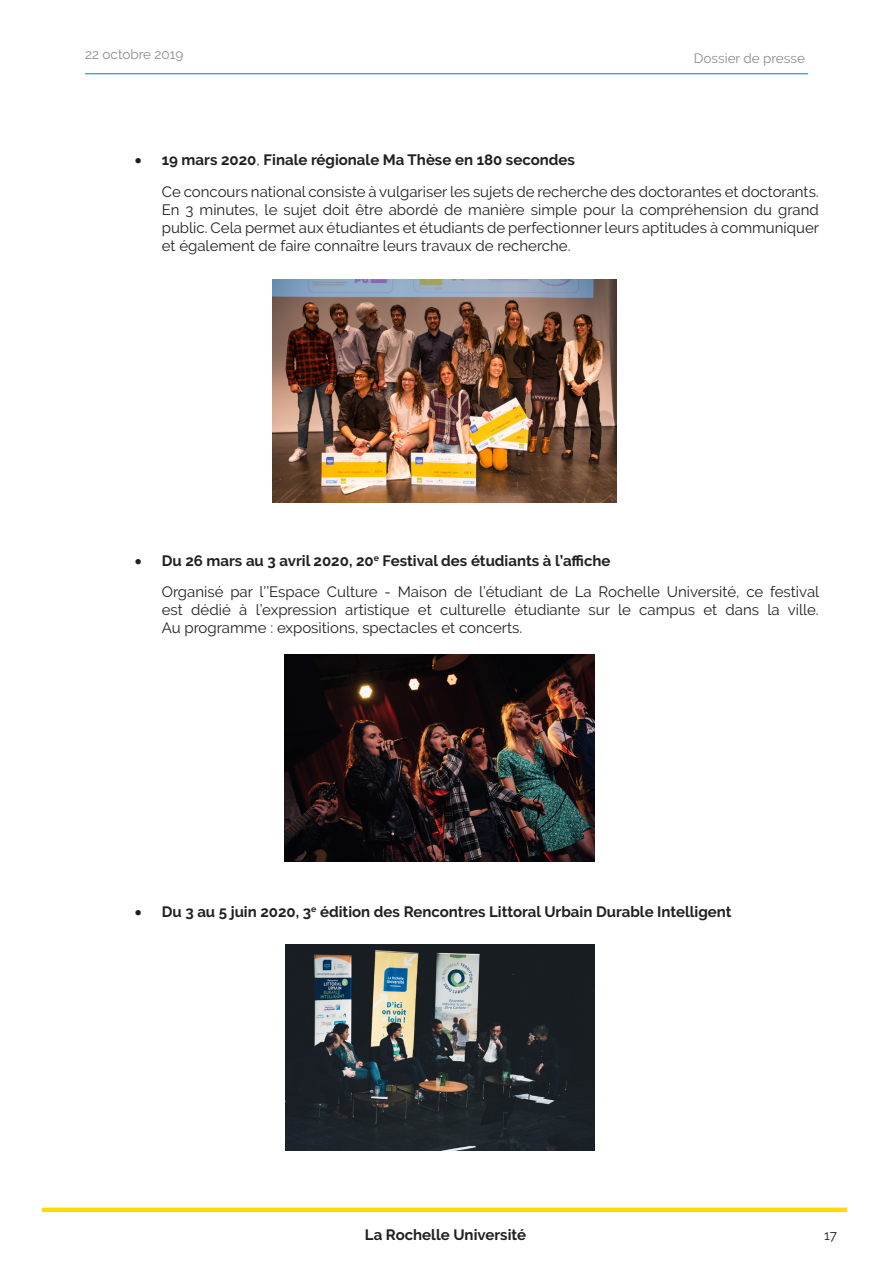
<style>
.page{position:relative;width:889px;height:1263px;background:#fff}
.page>*{position:absolute;margin:0;border:0;box-sizing:border-box;transform-origin:0 0}
._4_Univ_Liste_puces{font:15px/18px "Raleway";color:#231f20;text-align:justify}
.t1{font:700 15px "Raleway";color:#231f20}
.t2{font:13.5px "Raleway";color:#8a8c8f}
.t3{font:13.5px "Raleway";color:#231f20}
.s1{font-weight:400}
</style>
<div class="page">
<hr style="left:85px;top:73px;width:723px;height:1px;background:#1971ba">
<div style="left:42px;top:1207px;width:805px;height:5px;background:#ffdc01"></div>
<img style="left:272px;top:280px;width:344px;height:223px">
<img style="left:285px;top:655px;width:310px;height:206px">
<img style="left:285px;top:944px;width:310px;height:207px">
<p class="t2" style="left:85px;top:47px;width:100px">22 octobre 2019</p>
<p class="t2" style="left:694px;top:50px;width:113px">Dossier de presse</p>
<p class="t1" style="left:135px;top:151px;width:442px">• 19 mars 2020<span class="s1">,</span> Finale régionale Ma Thèse en 180 secondes</p>
<p class="_4_Univ_Liste_puces" style="left:162px;top:182px;width:659px">Ce concours national consiste à vulgariser les sujets de recherche des doctorantes et doctorants.<br>En 3 minutes, le sujet doit être abordé de manière simple pour la compréhension du grand public. Cela permet aux étudiantes et étudiants de perfectionner leurs aptitudes à communiquer et également de faire connaître leurs travaux de recherche.</p>
<p class="t1" style="left:135px;top:552px;width:477px">• Du 26 mars au 3 avril 2020, 20<sup>e</sup> Festival des étudiants à l’affiche</p>
<p class="_4_Univ_Liste_puces" style="left:162px;top:583px;width:659px">Organisé par l’’Espace Culture - Maison de l’étudiant de La Rochelle Université, ce festival est dédié à l’expression artistique et culturelle étudiante sur le campus et dans la ville.<br>Au programme : expositions, spectacles et concerts.</p>
<p class="t1" style="left:135px;top:903px;width:598px">• Du 3 au 5 juin 2020, 3<sup>e</sup> édition des Rencontres Littoral Urbain Durable Intelligent</p>
<p class="t1" style="left:365px;top:1226px;width:163px">La Rochelle Université</p>
<p class="t3" style="left:824px;top:1227px;width:14px">17</p>
</div>
